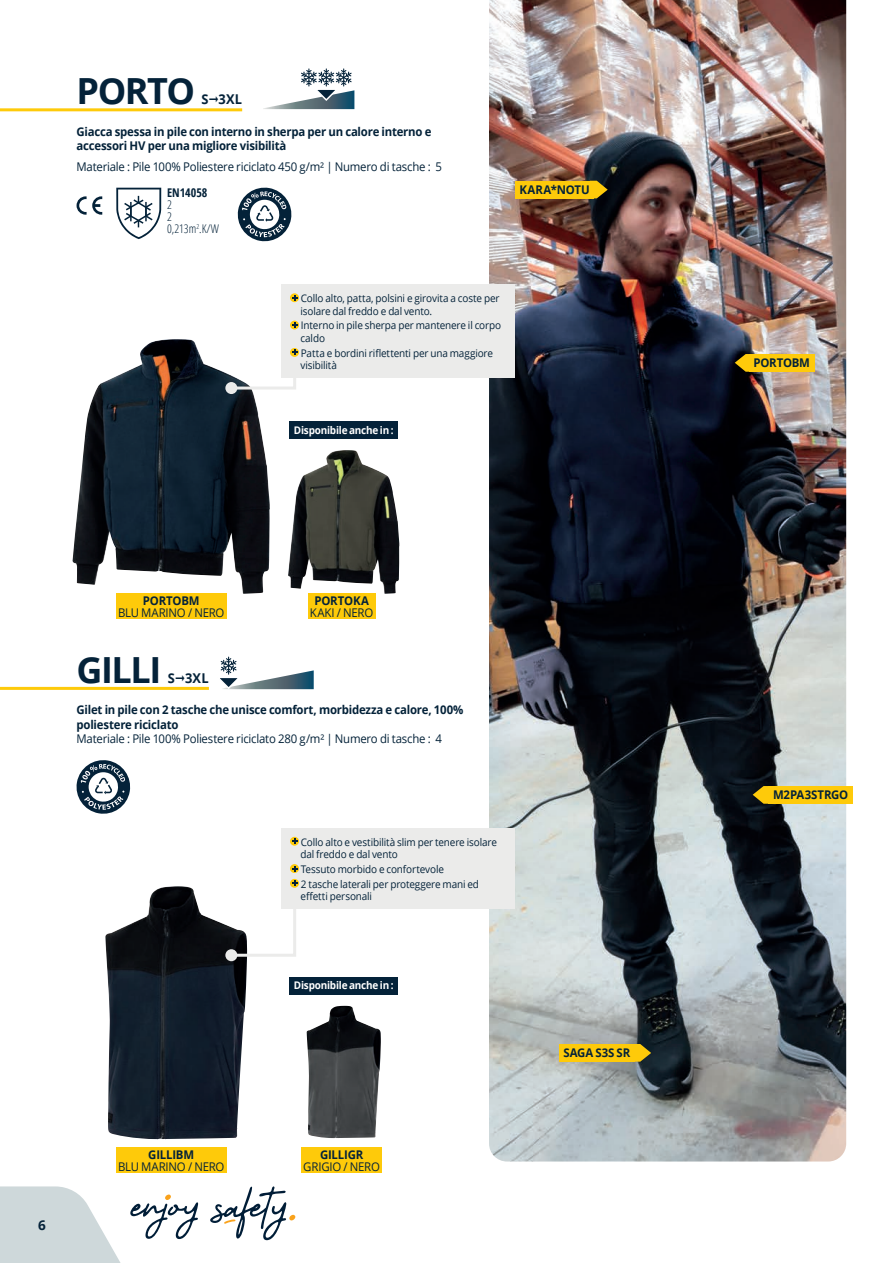
<style>
.page{position:relative;width:893px;height:1263px;background:#fff}
.page>*{position:absolute;margin:0;border:0;box-sizing:border-box;transform-origin:0 0}
.t1{font:700 36px "Open Sans";letter-spacing:-.04em;color:#042239}
.t2{font:700 13.5px "Open Sans";letter-spacing:.02em;color:#042239;scale:.95 1}
.t3{font:700 13.5px "Open Sans";letter-spacing:.02em;color:#042239}
.t4{font:700 12px/14.4px "Open Sans";letter-spacing:-.02em;color:#042239;scale:.95 1}
.t5{font:12px "Open Sans";letter-spacing:-.02em;color:#042239;scale:.95 1}
.t6{font:300 12px "Open Sans Condensed";color:#042239}
.t7{font:700 12px "Open Sans";color:#042239;scale:.95 1}
.t8{font:700 12px "Open Sans Condensed";color:#042239}
.t9{font:10.5px/12.6px "Open Sans";letter-spacing:-.015em;color:#042239;scale:.95 1}
.t10{font:700 10.5px "Open Sans";letter-spacing:-.02em;color:#fff;scale:.95 1}
</style>
<div class="page">
<svg style="left:0;top:1186px;width:198px;height:77px"></svg>
<svg style="left:210px;top:1186px;width:85px;height:54px"></svg>
<img style="left:489px;top:0;width:357px;height:1161px">
<hr style="left:0;top:108px;width:242px;height:3px;background:#feca0a">
<hr style="left:0;top:687px;width:209px;height:3px;background:#feca0a">
<img style="left:73px;top:339px;width:197px;height:255px">
<img style="left:288px;top:450px;width:111px;height:144px">
<img style="left:105px;top:886px;width:142px;height:253px">
<img style="left:307px;top:1006px;width:74px;height:132px">
<div style="left:515px;top:181px;width:79px;height:17px;background:#feca0a"></div>
<div style="left:749px;top:354px;width:65px;height:18px;background:#feca0a"></div>
<div style="left:769px;top:786px;width:84px;height:18px;background:#feca0a"></div>
<div style="left:559px;top:1044px;width:75px;height:18px;background:#feca0a"></div>
<svg style="left:753px;top:786px;width:16px;height:18px"></svg>
<svg style="left:735px;top:354px;width:14px;height:18px"></svg>
<svg style="left:594px;top:181px;width:14px;height:17px"></svg>
<svg style="left:634px;top:1044px;width:17px;height:18px"></svg>
<svg style="left:263px;top:68px;width:91px;height:41px"></svg>
<svg style="left:220px;top:657px;width:94px;height:33px"></svg>
<div style="left:290px;top:421px;width:108px;height:18px;background:#042239"></div>
<div style="left:290px;top:977px;width:108px;height:17px;background:#042239"></div>
<div style="left:281px;top:285px;width:234px;height:93px;background:#ebebea"></div>
<svg style="left:290px;top:293px;width:9px;height:9px"></svg>
<svg style="left:292px;top:295px;width:5px;height:6px"></svg>
<svg style="left:290px;top:321px;width:9px;height:8px"></svg>
<svg style="left:292px;top:322px;width:5px;height:6px"></svg>
<svg style="left:290px;top:348px;width:9px;height:9px"></svg>
<svg style="left:292px;top:350px;width:5px;height:5px"></svg>
<div style="left:281px;top:828px;width:234px;height:81px;background:#ebebea"></div>
<svg style="left:290px;top:837px;width:9px;height:9px"></svg>
<svg style="left:292px;top:838px;width:5px;height:6px"></svg>
<svg style="left:290px;top:864px;width:9px;height:9px"></svg>
<svg style="left:292px;top:866px;width:5px;height:5px"></svg>
<svg style="left:290px;top:879px;width:9px;height:9px"></svg>
<svg style="left:292px;top:880px;width:5px;height:6px"></svg>
<svg style="left:77px;top:196px;width:25px;height:19px"></svg>
<svg style="left:116px;top:188px;width:45px;height:51px"></svg>
<svg style="left:237px;top:187px;width:55px;height:55px"></svg>
<svg style="left:76px;top:760px;width:55px;height:54px"></svg>
<svg style="left:228px;top:365px;width:68px;height:26px"></svg>
<div style="left:225px;top:382px;width:12px;height:12px;background:#ebebea;border-radius:50%"></div>
<svg style="left:228px;top:901px;width:68px;height:57px"></svg>
<div style="left:225px;top:949px;width:12px;height:12px;background:#ebebea;border-radius:50%"></div>
<div style="left:116px;top:594px;width:111px;height:25px;background:#feca0a"></div>
<div style="left:308px;top:594px;width:67px;height:25px;background:#feca0a"></div>
<div style="left:116px;top:1148px;width:111px;height:25px;background:#feca0a"></div>
<div style="left:301px;top:1148px;width:81px;height:25px;background:#feca0a"></div>
<p class="t1" style="left:77px;top:66px;width:120px">PORTO</p>
<p class="t2" style="left:201px;top:90px;width:44px">S 3XL</p>
<p class="t4" style="left:77px;top:124px;width:375px">Giacca spessa in pile con interno in sherpa per un calore interno e accessori HV per una migliore visibilità</p>
<p class="t5" style="left:77px;top:158px;width:386px">Materiale : Pile 100% Poliestere riciclato 450 g/m² | Numero di tasche : 5</p>
<p class="t8" style="left:167px;top:184px;width:42px">EN14058</p>
<p class="t6" style="left:167px;top:196px;width:6px">2</p>
<p class="t6" style="left:167px;top:208px;width:6px">2</p>
<p class="t6" style="left:167px;top:220px;width:53px">0,213m<sup>2</sup>.K/W</p>
<p class="t4" style="left:520px;top:182px;width:75px">KARA*NOTU</p>
<p class="t9" style="left:300px;top:292px;width:211px">Collo alto, patta, polsini e girovita a coste per isolare dal freddo e dal vento.</p>
<p class="t9" style="left:300px;top:319px;width:213px">Interno in pile sherpa per mantenere il corpo caldo</p>
<p class="t9" style="left:300px;top:346px;width:204px">Patta e bordini riflettenti per una maggiore visibilità</p>
<p class="t10" style="left:294px;top:423px;width:107px">Disponibile anche in :</p>
<p class="t4" style="left:143px;top:593px;width:61px">PORTOBM</p>
<p class="t5" style="left:118px;top:604px;width:114px">BLU MARINO / NERO</p>
<p class="t1" style="left:77px;top:644px;width:86px">GILLI</p>
<p class="t2" style="left:168px;top:668px;width:44px">S 3XL</p>
<p class="t4" style="left:314px;top:593px;width:59px">PORTOKA</p>
<p class="t5" style="left:310px;top:604px;width:68px">KAKI / NERO</p>
<p class="t4" style="left:77px;top:702px;width:409px">Gilet in pile con 2 tasche che unisce comfort, morbidezza e calore, 100% poliestere riciclato</p>
<p class="t5" style="left:77px;top:730px;width:386px">Materiale : Pile 100% Poliestere riciclato 280 g/m² | Numero di tasche : 4</p>
<p class="t9" style="left:300px;top:835px;width:208px">Collo alto e vestibilità slim per tenere isolare dal freddo e dal vento</p>
<p class="t9" style="left:301px;top:863px;width:152px">Tessuto morbido e confortevole</p>
<p class="t9" style="left:300px;top:877px;width:189px">2 tasche laterali per proteggere mani ed effetti personali</p>
<p class="t10" style="left:294px;top:978px;width:107px">Disponibile anche in :</p>
<p class="t3" style="left:38px;top:1215px;width:9px">6</p>
<p class="t4" style="left:148px;top:1147px;width:50px">GILLIBM</p>
<p class="t5" style="left:118px;top:1158px;width:114px">BLU MARINO / NERO</p>
<p class="t4" style="left:320px;top:1147px;width:47px">GILLIGR</p>
<p class="t5" style="left:303px;top:1158px;width:82px">GRIGIO / NERO</p>
<p class="t7" style="left:563px;top:1044px;width:72px">SAGA S3S SR</p>
<p class="t4" style="left:753px;top:356px;width:61px">PORTOBM</p>
<p class="t4" style="left:773px;top:788px;width:81px">M2PA3STRGO</p>
</div>
